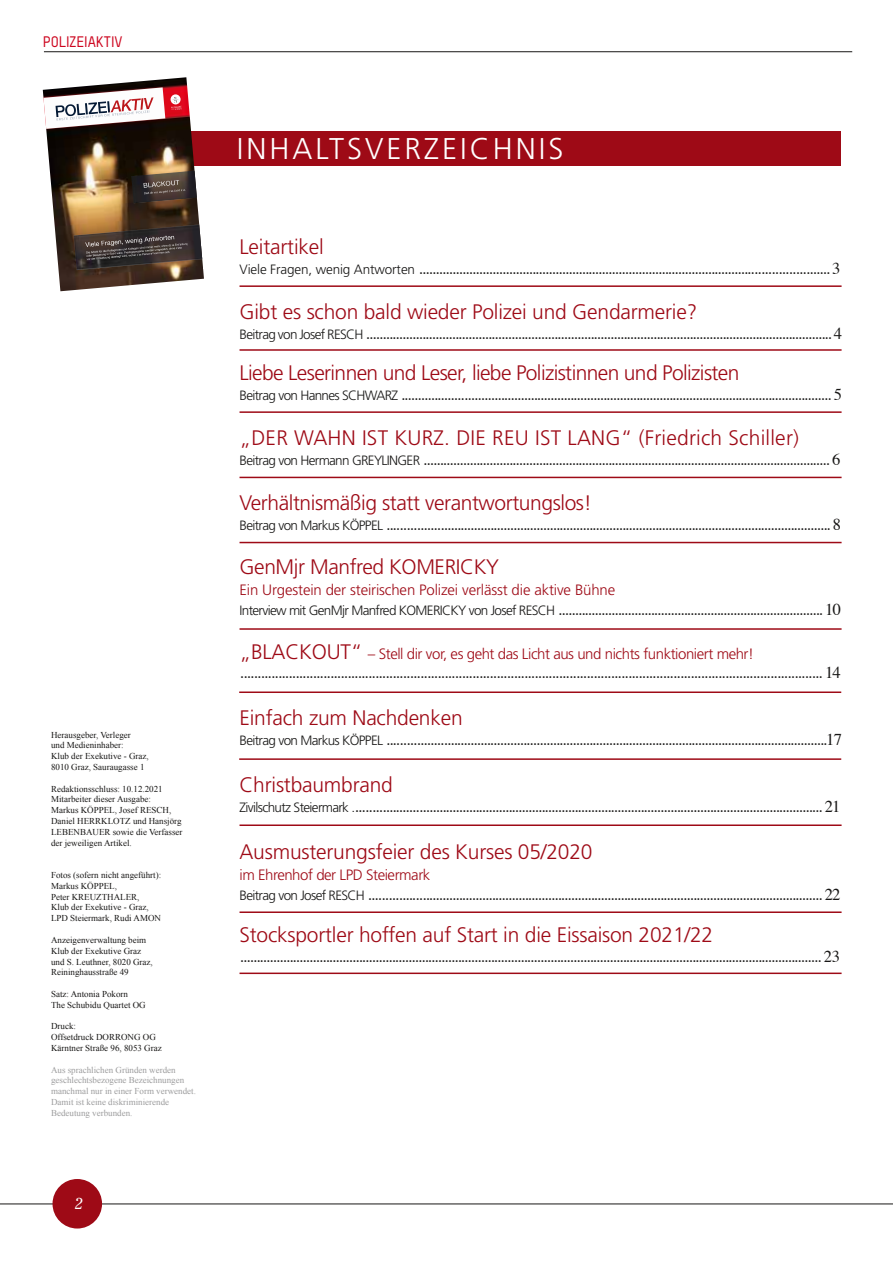
<style>
.page{position:relative;width:893px;height:1263px;background:#fff}
.page>*{position:absolute;margin:0;border:0;box-sizing:border-box;transform-origin:0 0}
.t1{font:300 30px "Frutiger LT Std";letter-spacing:.1em;color:#fff}
.t2{font:300 21px "Frutiger LT Std";letter-spacing:-.01em;color:#9e0a16}
.t3{font:300 21px "Frutiger LT Std";letter-spacing:-.03em;color:#9e0a16}
.t4{font:300 21px "Frutiger LT Std";letter-spacing:.01em;color:#9e0a16}
.t5{font:16.5px "Times";letter-spacing:-.05em;color:#181716}
.t6{font:italic 16.5px "Excelsior LT Std";color:#fff}
.t7{font:300 15px "Frutiger LT Std";letter-spacing:-.03em;color:#9e0a16}
.t8{font:300 15px "Frutiger LT Std";letter-spacing:-.01em;color:#9e0a16}
.t9{font:500 15px "TSTARPRO";color:#cd061f}
.t10{font:9px/10.8px "Times New Roman";color:#181716}
.t11{font:9px/10.8px "Times New Roman";color:#9c9c9d}
.s1{font-family:"Frutiger LT Std";font-weight:300;font-size:13.5px}
.s2{font-size:21px}
</style>
<div class="page">
<hr style="left:44px;top:51px;width:808px;height:1px;background:#181716">
<hr style="left:240px;top:285px;width:602px;height:2px;background:#9e0a16">
<hr style="left:240px;top:542px;width:602px;height:1px;background:#9e0a16">
<hr style="left:240px;top:911px;width:602px;height:2px;background:#9e0a16">
<hr style="left:240px;top:824px;width:602px;height:2px;background:#9e0a16">
<hr style="left:240px;top:628px;width:602px;height:2px;background:#9e0a16">
<hr style="left:239px;top:758px;width:602px;height:2px;background:#9e0a16">
<hr style="left:239px;top:691px;width:602px;height:2px;background:#9e0a16">
<hr style="left:240px;top:411px;width:602px;height:2px;background:#9e0a16">
<div style="left:135px;top:131px;width:706px;height:34px;background:#9e0a16"></div>
<img style="left:46px;top:77px;width:158px;height:214px">
<img style="left:74px;top:224px;width:128px;height:46px">
<img style="left:131px;top:171px;width:66px;height:32px">
<img style="left:43px;top:87px;width:122px;height:44px">
<svg style="left:170px;top:94px;width:11px;height:16px"></svg>
<hr style="left:240px;top:477px;width:602px;height:1px;background:#9e0a16">
<hr style="left:240px;top:349px;width:602px;height:2px;background:#9e0a16">
<hr style="left:240px;top:972px;width:602px;height:2px;background:#9e0a16">
<hr style="left:0;top:1203px;width:893px;height:1px;background:#181716">
<div style="left:53px;top:1179px;width:49px;height:49px;background:#9e0a16;border-radius:50%"></div>
<p class="t9" style="left:43px;top:33px;width:81px">POLIZEIAKTIV</p>
<p class="t10" style="left:51px;top:729px;width:99px">Herausgeber, Verleger<br>und Medieninhaber:<br>Klub der Exekutive - Graz,<br>8010 Graz, Sauraugasse 1</p>
<p class="t10" style="left:51px;top:783px;width:133px">Redaktionsschluss: 10.12.2021<br>Mitarbeiter dieser Ausgabe:<br>Markus KÖPPEL, Josef RESCH,<br>Daniel HERRKLOTZ und Hansjörg<br>LEBENBAUER sowie die Verfasser der jeweiligen Artikel.</p>
<p class="t10" style="left:51px;top:869px;width:112px">Fotos (sofern nicht angeführt):<br>Markus KÖPPEL,<br>Peter KREUZTHALER,<br>Klub der Exekutive - Graz,<br>LPD Steiermark, Rudi AMON</p>
<p class="t10" style="left:51px;top:934px;width:103px">Anzeigenverwaltung beim<br>Klub der Exekutive Graz und S. Leuthner, 8020 Graz,<br>Reininghausstraße 49</p>
<p class="t10" style="left:51px;top:988px;width:96px">Satz: Antonia Pokorn<br>The Schubidu Quartet OG</p>
<p class="t10" style="left:51px;top:1021px;width:112px">Druck:<br>Offsetdruck DORRONG OG<br>Kärntner Straße 96, 8053 Graz</p>
<p class="t11" style="left:51px;top:1064px;width:146px">Aus sprachlichen Gründen werden geschlechtsbezogene Bezeichnungen manchmal nur in einer Form verwendet.<br>Damit ist keine diskriminierende Bedeutung verbunden.</p>
<p class="t6" style="left:74px;top:1193px;width:11px">2</p>
<h1 class="t1" style="left:237px;top:131px;width:328px">INHALTSVERZEICHNIS</h1>
<p class="t2" style="left:240px;top:235px;width:86px">Leitartikel</p>
<p class="t5" style="left:240px;top:253px;width:602px"><span class="s1">Viele Fragen, wenig Antworten</span> ........................................................................................................................... 3</p>
<p class="t2" style="left:240px;top:300px;width:459px">Gibt es schon bald wieder Polizei und Gendarmerie?</p>
<p class="t5" style="left:240px;top:318px;width:604px"><span class="s1">Beitrag von Josef RESCH</span> ............................................................................................................................................. 4</p>
<p class="t3" style="left:240px;top:361px;width:501px">Liebe Leserinnen und Leser, liebe Polizistinnen und Polizisten</p>
<p class="t5" style="left:240px;top:379px;width:604px"><span class="s1">Beitrag von Hannes SCHWARZ</span> .................................................................................................................................. 5</p>
<p class="t4" style="left:240px;top:426px;width:561px">„DER WAHN IST KURZ. DIE REU IST LANG“ (Friedrich Schiller)</p>
<p class="t5" style="left:240px;top:444px;width:602px"><span class="s1">Beitrag von Hermann GREYLINGER</span> ........................................................................................................................... 6</p>
<p class="t2" style="left:240px;top:491px;width:354px">Verhältnismäßig statt verantwortungslos!</p>
<p class="t5" style="left:240px;top:509px;width:603px"><span class="s1">Beitrag von Markus KÖPPEL</span> ...................................................................................................................................... 8</p>
<p class="t2" style="left:240px;top:555px;width:261px">GenMjr Manfred KOMERICKY</p>
<p class="t8" style="left:240px;top:581px;width:377px">Ein Urgestein der steirischen Polizei verlässt die aktive Bühne</p>
<p class="t5" style="left:240px;top:594px;width:603px"><span class="s1">Interview mit GenMjr Manfred KOMERICKY von Josef RESCH</span> ................................................................................ 10</p>
<p class="t7" style="left:240px;top:645px;width:516px"><span class="s2">„BLACKOUT“</span> – Stell dir vor, es geht das Licht aus und nichts funktioniert mehr!</p>
<p class="t5" style="left:240px;top:657px;width:603px">........................................................................................................................................................................ 14</p>
<p class="t2" style="left:240px;top:706px;width:225px">Einfach zum Nachdenken</p>
<p class="t5" style="left:240px;top:724px;width:604px"><span class="s1">Beitrag von Markus KÖPPEL</span> .....................................................................................................................................17</p>
<p class="t2" style="left:240px;top:773px;width:155px">Christbaumbrand</p>
<p class="t5" style="left:240px;top:791px;width:602px"><span class="s1">Zivilschutz Steiermark .</span>............................................................................................................................................. 21</p>
<p class="t2" style="left:240px;top:840px;width:355px">Ausmusterungsfeier des Kurses 05/2020</p>
<p class="t7" style="left:240px;top:866px;width:192px">im Ehrenhof der LPD Steiermark</p>
<p class="t5" style="left:240px;top:879px;width:602px"><span class="s1">Beitrag von Josef RESCH</span> ......................................................................................................................................... 22</p>
<p class="t2" style="left:240px;top:923px;width:475px">Stocksportler hoffen auf Start in die Eissaison 2021/22</p>
<p class="t5" style="left:240px;top:941px;width:602px">................................................................................................................................................................................ 23</p>
</div>
